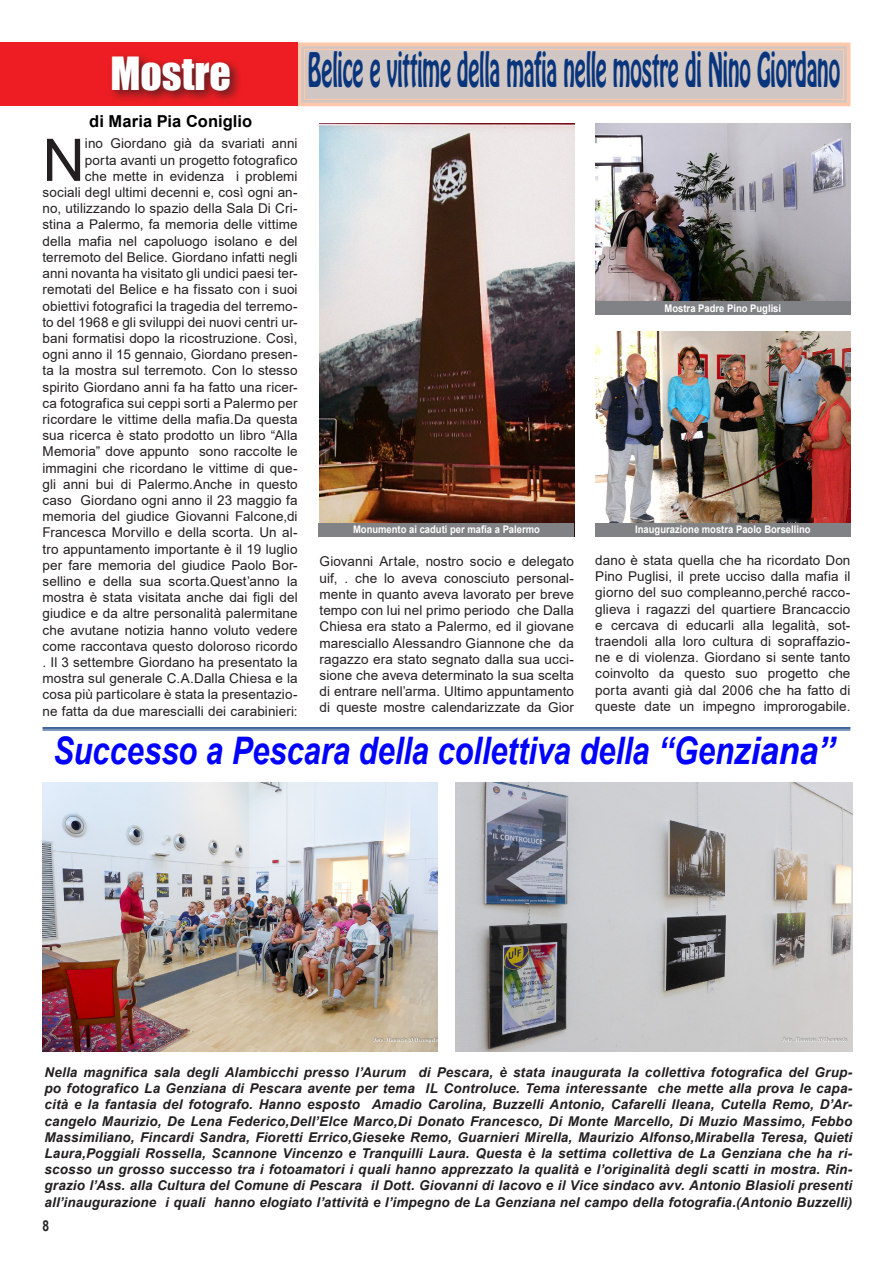
<style>
.page{position:relative;width:893px;height:1263px;background:#fff}
.page>*{position:absolute;margin:0;border:0;box-sizing:border-box;transform-origin:0 0}
.t1{font:58.8px "Arial";color:#231f20}
.t2{font:42px "Hobo Std";letter-spacing:-.015em;color:#08357c;scale:.5 1}
.t3{font:42px "Impact";color:#fff}
.t4{font:italic 700 37.95px "Arial";letter-spacing:-.005em;color:#00f;scale:.82 1}
.t5{font:700 16.5px "Arial";letter-spacing:.005em;color:#000}
.t6{font:700 15px "Arial";color:#231f20;scale:.8 1}
.t7{font:13.5px/16.2px "Arial";letter-spacing:.005em;color:#231f20;text-align:justify}
.t8{font:italic 700 13.5px/16.2px "Arial";letter-spacing:.01em;color:#231f20;text-align:justify}
.t9{font:700 10.5px "Arial";color:#fff;scale:.9 1}
</style>
<div class="page">
<svg style="left:296px;top:42px;width:555px;height:65px;background:#d7c7c1"></svg>
<div style="left:304px;top:49px;width:540px;height:51px;border:1px solid #fcc8ab"></div>
<div style="left:0;top:43px;width:298px;height:63px;background:#ee1d23"></div>
<div style="left:107px;top:52px;width:136px;height:51px;background:#231f20;opacity:.75"></div>
<img style="left:320px;top:123px;width:254px;height:400px">
<img style="left:595px;top:123px;width:255px;height:178px">
<img style="left:595px;top:331px;width:255px;height:192px">
<hr style="left:43px;top:727px;width:807px;height:2px;background:#08357c">
<hr style="left:43px;top:730px;width:807px;height:1px;background:#08357c">
<img style="left:43px;top:782px;width:395px;height:270px">
<img style="left:455px;top:782px;width:397px;height:270px">
<div style="left:595px;top:301px;width:255px;height:13px;background:#808285"></div>
<div style="left:595px;top:523px;width:255px;height:13px;background:#808285"></div>
<div style="left:319px;top:523px;width:255px;height:13px;background:#808285"></div>
<h2 class="t3" style="left:110px;top:41px;width:122px">Mostre</h2>
<p class="t5" style="left:89px;top:110px;width:164px">di Maria Pia Coniglio</p>
<p class="t7" style="left:43px;top:136px;width:257px;text-align:right">ino Giordano già da svariati anni<br>porta avanti un progetto fotografico<br>che mette in evidenza i problemi<br>sociali degl ultimi decenni e, così ogni an&shy;no, utilizzando lo spazio della Sala Di Cri&shy;stina a Palermo, fa memoria delle vittime della mafia nel capoluogo isolano e del terremoto del Belice. Giordano infatti negli anni novanta ha visitato gli undici paesi ter&shy;remotati del Belice e ha fissato con i suoi obiettivi fotografici la tragedia del terremo&shy;to del 1968 e gli sviluppi dei nuovi centri ur&shy;bani formatisi dopo la ricostruzione. Così, ogni anno il 15 gennaio, Giordano presen&shy;ta la mostra sul terremoto. Con lo stesso spirito Giordano anni fa ha fatto una ricer&shy;ca fotografica sui ceppi sorti a Palermo per ricordare le vittime della mafia.Da questa sua ricerca è stato prodotto un libro “Alla Memoria” dove appunto sono raccolte le immagini che ricordano le vittime di que&shy;gli anni bui di Palermo.Anche in questo caso Giordano ogni anno il 23 maggio fa memoria del giudice Giovanni Falcone,di Francesca Morvillo e della scorta. Un al&shy;tro appuntamento importante è il 19 luglio per fare memoria del giudice Paolo Bor&shy;sellino e della sua scorta.Quest’anno la mostra è stata visitata anche dai figli del giudice e da altre personalità palermitane che avutane notizia hanno voluto vedere come raccontava questo doloroso ricordo . Il 3 settembre Giordano ha presentato la mostra sul generale C.A.Dalla Chiesa e la cosa più particolare è stata la presentazio&shy;ne fatta da due marescialli dei carabinieri:</p>
<h1 class="t1" style="left:43px;top:120px;width:44px">N</h1>
<h2 class="t2" style="left:308px;top:41px;width:1066px">Belice e vittime della mafia nelle mostre di Nino Giordano</h2>
<p class="t9" style="left:665px;top:300px;width:131px">Mostra Padre Pino Puglisi</p>
<p class="t9" style="left:353px;top:522px;width:209px">Monumento ai caduti per mafia a Palermo</p>
<p class="t9" style="left:635px;top:522px;width:196px">Inaugurazione mostra Paolo Borsellino</p>
<p class="t7" style="left:320px;top:553px;width:256px">Giovanni Artale, nostro socio e delegato uif, . che lo aveva conosciuto personal&shy;mente in quanto aveva lavorato per breve tempo con lui nel primo periodo che Dalla Chiesa era stato a Palermo, ed il giovane maresciallo Alessandro Giannone che da ragazzo era stato segnato dalla sua ucci&shy;sione che aveva determinato la sua scelta di entrare nell’arma. Ultimo appuntamento di queste mostre calendarizzate da Gior</p>
<p class="t7" style="left:595px;top:552px;width:257px">dano è stata quella che ha ricordato Don Pino Puglisi, il prete ucciso dalla mafia il giorno del suo compleanno,perché racco&shy;glieva i ragazzi del quartiere Brancaccio e cercava di educarli alla legalità, sot&shy;traendoli alla loro cultura di sopraffazio&shy;ne e di violenza. Giordano si sente tanto coinvolto da questo suo progetto che porta avanti già dal 2006 che ha fatto di queste date un impegno improrogabile.</p>
<h3 class="t4" style="left:53px;top:725px;width:954px">Successo a Pescara della collettiva della “Genziana”</h3>
<p class="t8" style="left:45px;top:1064px;width:809px">Nella magnifica sala degli Alambicchi presso l’Aurum di Pescara, è stata inaugurata la collettiva fotografica del Grup&shy;po fotografico La Genziana di Pescara avente per tema IL Controluce. Tema interessante che mette alla prova le capa&shy;cità e la fantasia del fotografo. Hanno esposto Amadio Carolina, Buzzelli Antonio, Cafarelli Ileana, Cutella Remo, D’Ar&shy;cangelo Maurizio, De Lena Federico,Dell’Elce Marco,Di Donato Francesco, Di Monte Marcello, Di Muzio Massimo, Febbo Massimiliano, Fincardi Sandra, Fioretti Errico,Gieseke Remo, Guarnieri Mirella, Maurizio Alfonso,Mirabella Teresa, Quieti Laura,Poggiali Rossella, Scannone Vincenzo e Tranquilli Laura. Questa è la settima collettiva de La Genziana che ha ri&shy;scosso un grosso successo tra i fotoamatori i quali hanno apprezzato la qualità e l’originalità degli scatti in mostra. Rin&shy;grazio l’Ass. alla Cultura del Comune di Pescara il Dott. Giovanni di Iacovo e il Vice sindaco avv. Antonio Blasioli presenti all’inaugurazione i quali hanno elogiato l’attività e l’impegno de La Genziana nel campo della fotografia.(Antonio Buzzelli)</p>
<p class="t6" style="left:43px;top:1215px;width:10px">8</p>
</div>
